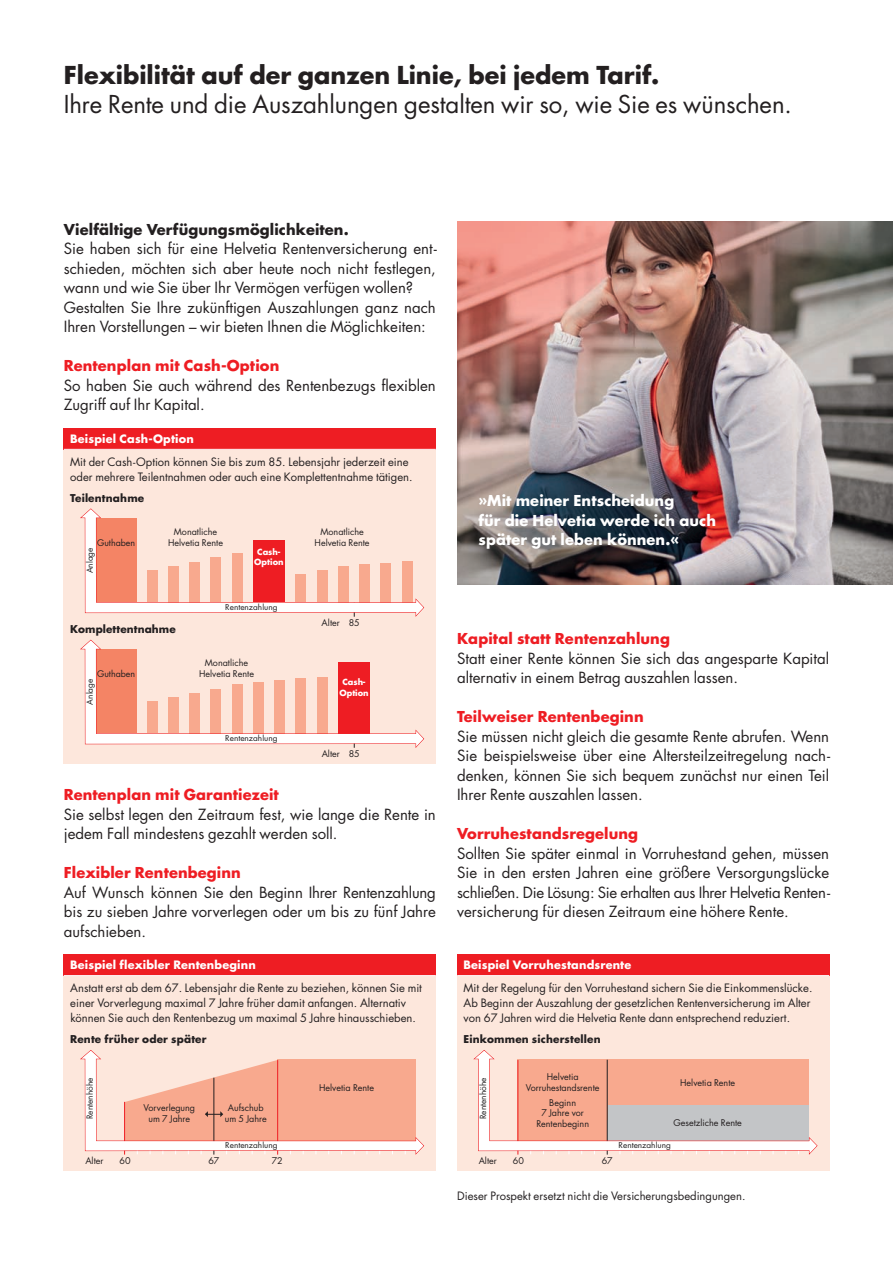
<style>
.page{position:relative;width:893px;height:1263px;background:#fff}
.page>*{position:absolute;margin:0;border:0;box-sizing:border-box;transform-origin:0 0}
.t1{font:24px "Futura LT";letter-spacing:-.005em;color:#231f20}
.t2{font:700 24px "Futura LT";color:#231f20}
.t3{font:15px/19.5px "Futura LT";color:#231f20}
.t4{font:700 14.7px "Futura LT";letter-spacing:.005em;color:#ee1d23}
.t5{font:700 14.7px/19.5px "Futura LT";letter-spacing:.005em;color:#fff}
.t6{font:700 14.7px "Futura LT";letter-spacing:.005em;color:#231f20}
.t7{font:11.25px/15px "Futura LT";color:#231f20}
.t8{font:700 11.25px "Futura LT";letter-spacing:.015em;color:#fff}
.t9{font:700 10.5px "Futura LT";letter-spacing:.015em;color:#231f20}
.t10{font:9px/10.5px "Futura LT";color:#231f20;text-align:center}
.t11{font:8.85px "Futura LT";color:#231f20}
.t12{font:8.25px "Futura LT";color:#231f20}
.t13{font:700 8.25px/10.5px "Futura LT";color:#fff;text-align:center}
.t14{font:7.8px "Futura LT";color:#231f20;scale:1.05 1}
</style>
<div class="page">
<img style="left:457px;top:221px;width:436px;height:364px">
<div style="left:64px;top:428px;width:372px;height:336px;background:#fde7dc"></div>
<div style="left:64px;top:428px;width:372px;height:21px;background:#ee1d23"></div>
<hr style="left:64px;top:449px;width:372px;height:1px;background:#fff">
<svg style="left:80px;top:639px;width:344px;height:109px"></svg>
<svg style="left:80px;top:508px;width:344px;height:109px"></svg>
<div style="left:64px;top:954px;width:372px;height:216px;background:#fde7dc"></div>
<div style="left:64px;top:954px;width:372px;height:21px;background:#ee1d23"></div>
<hr style="left:64px;top:975px;width:372px;height:1px;background:#fff">
<div style="left:457px;top:954px;width:372px;height:216px;background:#fde7dc"></div>
<div style="left:457px;top:954px;width:372px;height:21px;background:#ee1d23"></div>
<hr style="left:457px;top:975px;width:372px;height:1px;background:#fff">
<svg style="left:80px;top:1050px;width:344px;height:105px"></svg>
<svg style="left:473px;top:1050px;width:345px;height:105px"></svg>
<h1 class="t2" style="left:64px;top:64px;width:597px">Flexibilität auf der ganzen Linie, bei jedem Tarif.</h1>
<h1 class="t1" style="left:64px;top:93px;width:730px">Ihre Rente und die Auszahlungen gestalten wir so, wie Sie es wünschen.</h1>
<p class="t6" style="left:64px;top:223px;width:286px">Vielfältige Verfügungsmöglichkeiten.</p>
<p class="t3" style="left:64px;top:240px;width:375px">Sie haben sich für eine Helvetia Rentenversicherung ent&shy;schieden, möchten sich aber heute noch nicht festlegen, wann und wie Sie über Ihr Vermögen verfügen wollen?<br>Gestalten Sie Ihre zukünftigen Auszahlungen ganz nach Ihren Vorstellungen – wir bieten Ihnen die Möglichkeiten:</p>
<p class="t4" style="left:64px;top:359px;width:217px">Rentenplan mit Cash-Option</p>
<p class="t3" style="left:64px;top:377px;width:374px">So haben Sie auch während des Rentenbezugs flexiblen<br>Zu griff auf Ihr Kapital.</p>
<p class="t8" style="left:70px;top:433px;width:125px">Beispiel Cash-Option</p>
<p class="t7" style="left:70px;top:455px;width:344px">Mit der Cash-Option können Sie bis zum 85. Lebensjahr jederzeit eine oder mehrere Teilentnahmen oder auch eine Komplettentnahme tätigen.</p>
<p class="t9" style="left:70px;top:493px;width:76px">Teilentnahme</p>
<p class="t11" style="left:97px;top:538px;width:40px">Guthaben</p>
<p class="t12" style="left:86px;top:573px;width:27px;rotate:-90deg">Anlage</p>
<p class="t10" style="left:168px;top:527px;width:56px">Monatliche<br>Helvetia Rente</p>
<p class="t10" style="left:315px;top:527px;width:56px">Monatliche<br>Helvetia Rente</p>
<p class="t13" style="left:254px;top:547px;width:31px">Cash-<br>Option</p>
<p class="t14" style="left:225px;top:603px;width:51px">Rentenzahlung</p>
<p class="t9" style="left:70px;top:624px;width:107px">Komplettentnahme</p>
<p class="t10" style="left:205px;top:658px;width:45px">Monatliche</p>
<p class="t11" style="left:97px;top:669px;width:40px">Guthaben</p>
<p class="t10" style="left:199px;top:669px;width:56px">Helvetia Rente</p>
<p class="t12" style="left:86px;top:704px;width:27px;rotate:-90deg">Anlage</p>
<p class="t14" style="left:225px;top:734px;width:51px">Rentenzahlung</p>
<p class="t10" style="left:322px;top:618px;width:40px">Alter 85</p>
<p class="t13" style="left:339px;top:678px;width:31px">Cash-<br>Option</p>
<p class="t10" style="left:322px;top:749px;width:40px">Alter 85</p>
<p class="t4" style="left:64px;top:788px;width:217px">Rentenplan mit Garantiezeit</p>
<p class="t3" style="left:64px;top:806px;width:374px">Sie selbst legen den Zeitraum fest, wie lange die Rente in jedem Fall mindestens gezahlt werden soll.</p>
<p class="t4" style="left:64px;top:866px;width:179px">Flexibler Rentenbeginn</p>
<p class="t3" style="left:64px;top:884px;width:374px;text-align:justify">Auf Wunsch können Sie den Beginn Ihrer Rentenzahlung bis zu sieben Jahre vorverlegen oder um bis zu fünf Jahre aufschieben.</p>
<p class="t8" style="left:70px;top:959px;width:187px">Beispiel flexibler Rentenbeginn</p>
<p class="t7" style="left:70px;top:982px;width:353px">Anstatt erst ab dem 67. Lebensjahr die Rente zu beziehen, können Sie mit einer Vorverlegung maximal 7 Jahre früher damit anfangen. Alternativ können Sie auch den Rentenbezug um maximal 5 Jahre hinausschieben.</p>
<p class="t9" style="left:70px;top:1034px;width:138px">Rente früher oder später</p>
<p class="t12" style="left:86px;top:1119px;width:43px;rotate:-90deg">Rentenhöhe</p>
<p class="t10" style="left:144px;top:1104px;width:53px">Vorverlegung um 7 Jahre</p>
<p class="t10" style="left:225px;top:1104px;width:43px">Aufschub um 5 Jahre</p>
<p class="t14" style="left:225px;top:1141px;width:51px">Rentenzahlung</p>
<p class="t10" style="left:85px;top:1156px;width:20px">Alter</p>
<p class="t10" style="left:120px;top:1156px;width:13px">60</p>
<p class="t10" style="left:208px;top:1156px;width:13px">67</p>
<p class="t10" style="left:272px;top:1156px;width:13px">72</p>
<p class="t10" style="left:319px;top:1083px;width:56px">Helvetia Rente</p>
<p class="t5" style="left:478px;top:492px;width:239px">»Mit meiner Entscheidung<br>für die Helvetia werde ich auch später gut leben können.«</p>
<p class="t4" style="left:457px;top:632px;width:214px">Kapital statt Rentenzahlung</p>
<p class="t3" style="left:457px;top:650px;width:374px">Statt einer Rente können Sie sich das angesparte Kapital alternativ in einem Betrag auszahlen lassen.</p>
<p class="t4" style="left:457px;top:710px;width:188px">Teilweiser Rentenbeginn</p>
<p class="t3" style="left:457px;top:728px;width:375px;text-align:justify">Sie müssen nicht gleich die gesamte Rente abrufen. Wenn Sie beispielsweise über eine Altersteilzeitregelung nach&shy;denken, können Sie sich bequem zunächst nur einen Teil Ihrer Rente auszahlen lassen.</p>
<p class="t4" style="left:457px;top:827px;width:183px">Vorruhestandsregelung</p>
<p class="t3" style="left:457px;top:845px;width:375px;text-align:justify">Sollten Sie später einmal in Vorruhestand gehen, müssen Sie in den ersten Jahren eine größere Versorgungslücke schließen. Die Lösung: Sie erhalten aus Ihrer Helvetia Renten&shy;ver si cherung für diesen Zeitraum eine höhere Rente.</p>
<p class="t8" style="left:463px;top:959px;width:169px">Beispiel Vorruhestandsrente</p>
<p class="t7" style="left:464px;top:982px;width:350px">Mit der Regelung für den Vorruhestand sichern Sie die Einkommenslücke.<br>Ab Beginn der Auszahlung der gesetzlichen Rentenversicherung im Alter von 67 Jahren wird die Helvetia Rente dann entsprechend reduziert.</p>
<p class="t9" style="left:463px;top:1034px;width:139px">Einkommen sicherstellen</p>
<p class="t12" style="left:479px;top:1119px;width:43px;rotate:-90deg">Rentenhöhe</p>
<p class="t10" style="left:526px;top:1072px;width:75px">Helvetia<br>Vorruhestandsrente</p>
<p class="t10" style="left:536px;top:1098px;width:54px">Beginn<br>7 Jahre vor<br>Rentenbeginn</p>
<p class="t10" style="left:680px;top:1078px;width:56px">Helvetia Rente</p>
<p class="t10" style="left:673px;top:1118px;width:70px">Gesetzliche Rente</p>
<p class="t14" style="left:619px;top:1141px;width:51px">Rentenzahlung</p>
<p class="t10" style="left:479px;top:1156px;width:20px">Alter</p>
<p class="t10" style="left:513px;top:1156px;width:13px">60</p>
<p class="t10" style="left:602px;top:1156px;width:13px">67</p>
<p class="t7" style="left:457px;top:1189px;width:290px">Dieser Prospekt ersetzt nicht die Versicherungsbedingungen.</p>
</div>
